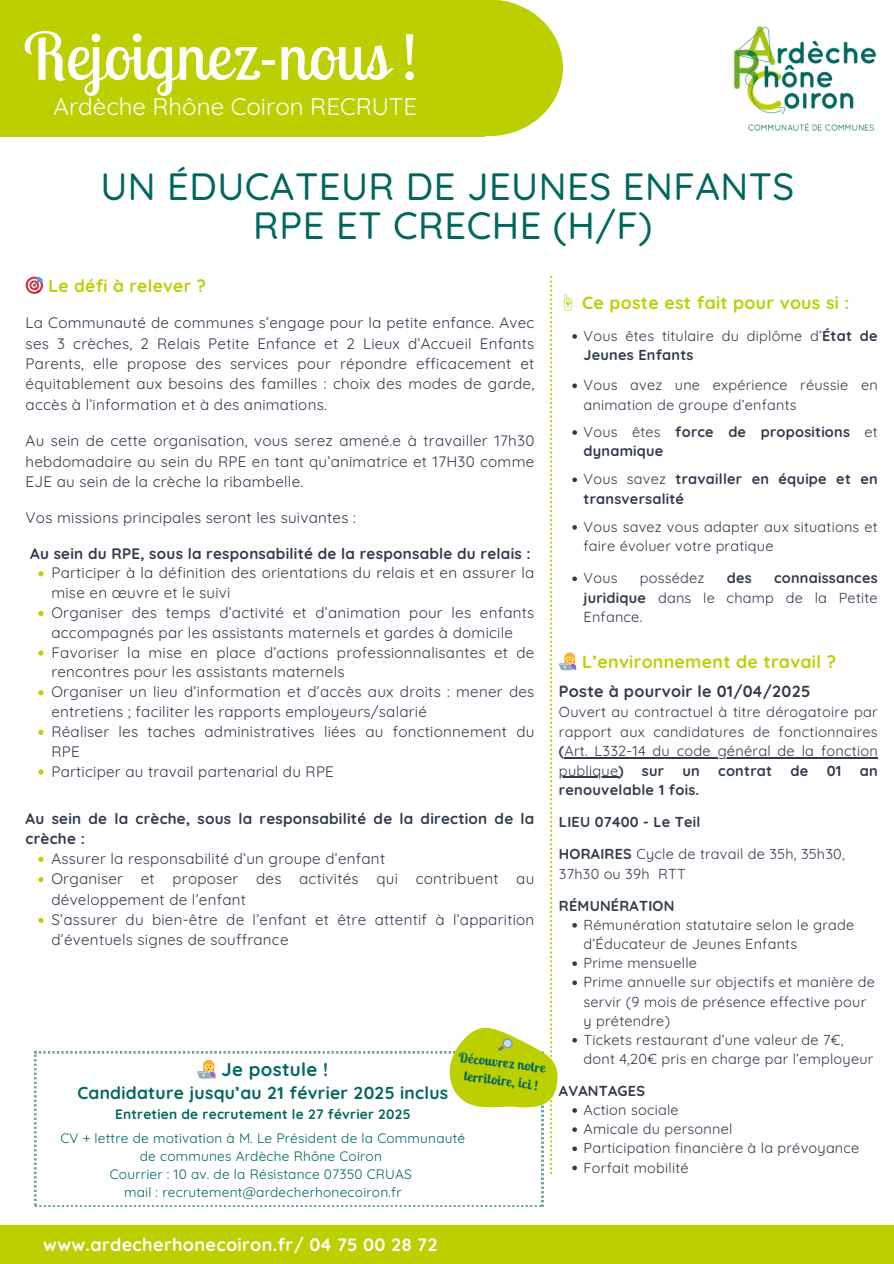
<style>
.page{position:relative;width:894px;height:1264px;background:#fff}
.page>*{position:absolute;margin:0;border:0;box-sizing:border-box;transform-origin:0 0}
.t1{font:64.95px "Lobster Two";color:#fff}
.t2{font:500 38.1px "Quicksand";letter-spacing:.015em;color:#00675f}
.t3{font:24px "Quicksand";color:#fff}
.t4{font:700 18.6px "Quicksand";letter-spacing:.015em;color:#00675f}
.t5{font:700 18px "Quicksand";letter-spacing:.015em;color:#fff}
.t6{font:700 17.7px "Quicksand";letter-spacing:.015em;color:#bccf00}
.t7{font:700 17.4px "Quicksand";letter-spacing:.015em;color:#00675f}
.t8{font:700 17.4px "Quicksand";letter-spacing:.015em;color:#bccf00}
.t9{font:700 16.2px "Quicksand";letter-spacing:.015em;color:#323b4c}
.t10{font:15.15px/20.2px "Quicksand";letter-spacing:.015em;color:#323b4c}
.t11{font:700 15.15px/19.8px "Quicksand";letter-spacing:.015em;color:#323b4c}
.t12{font:14.55px/19.5px "Quicksand";letter-spacing:.015em;color:#323b4c;text-align:justify}
.t13{font:700 14.55px "Quicksand";letter-spacing:.015em;color:#323b4c}
.t14{font:14.4px/19.2px "Quicksand";letter-spacing:.015em;color:#323b4c}
.t15{font:700 14.4px/19.2px "Quicksand";letter-spacing:.015em;color:#323b4c}
.t16{font:13.65px "Quicksand";letter-spacing:.015em;color:#00675f}
.t17{font:700 13.65px "Quicksand";letter-spacing:.015em;color:#00675f}
.t18{font:700 13.65px "Lobster Two";color:#00675f}
.s1{font-family:"Noto Sans CJ Ksc"}
.s2{font-weight:700}
.s3{font-weight:400}
</style>
<div class="page">
<div style="left:0;top:0;width:484px;height:136px;background:#bccf00"></div>
<div style="left:0;top:1224px;width:893px;height:39px;background:#bccf00"></div>
<svg style="left:34px;top:1051px;width:509px;height:155px"></svg>
<img style="left:733px;top:26px;width:143px;height:105px">
<svg style="left:38px;top:571px;width:5px;height:5px"></svg>
<svg style="left:38px;top:611px;width:5px;height:5px"></svg>
<svg style="left:38px;top:650px;width:5px;height:5px"></svg>
<svg style="left:38px;top:690px;width:5px;height:5px"></svg>
<svg style="left:38px;top:729px;width:5px;height:6px"></svg>
<svg style="left:38px;top:769px;width:5px;height:5px"></svg>
<svg style="left:38px;top:856px;width:5px;height:5px"></svg>
<svg style="left:38px;top:877px;width:5px;height:5px"></svg>
<svg style="left:38px;top:917px;width:5px;height:5px"></svg>
<svg style="left:484px;top:0;width:78px;height:136px"></svg>
<svg style="left:572px;top:334px;width:4px;height:5px"></svg>
<svg style="left:572px;top:383px;width:4px;height:5px"></svg>
<svg style="left:572px;top:430px;width:4px;height:5px"></svg>
<svg style="left:572px;top:477px;width:4px;height:5px"></svg>
<svg style="left:572px;top:525px;width:4px;height:4px"></svg>
<svg style="left:572px;top:576px;width:4px;height:5px"></svg>
<hr style="left:564px;top:757px;width:313px;height:1px;background:#323b4c">
<hr style="left:559px;top:776px;width:59px;height:2px;background:#323b4c">
<svg style="left:572px;top:923px;width:4px;height:4px"></svg>
<svg style="left:572px;top:961px;width:4px;height:4px"></svg>
<svg style="left:572px;top:980px;width:4px;height:5px"></svg>
<svg style="left:572px;top:1038px;width:4px;height:4px"></svg>
<svg style="left:572px;top:1108px;width:4px;height:4px"></svg>
<svg style="left:572px;top:1127px;width:4px;height:4px"></svg>
<svg style="left:572px;top:1146px;width:4px;height:5px"></svg>
<svg style="left:572px;top:1165px;width:4px;height:5px"></svg>
<svg style="left:441px;top:276px;width:121px;height:898px"></svg>
<p class="t1" style="left:23px;top:15px;width:395px">Rejoignez-nous !</p>
<p class="t3" style="left:53px;top:91px;width:365px">Ardèche Rhône Coiron RECRUTE</p>
<p class="t2" style="left:100px;top:162px;width:695px">UN ÉDUCATEUR DE JEUNES ENFANTS</p>
<p class="t2" style="left:253px;top:200px;width:400px">RPE ET CRECHE (H/F)</p>
<h1 class="t8" style="left:48px;top:274px;width:159px">Le défi à relever ?</h1>
<h3 class="t10" style="left:26px;top:312px;width:510px;text-align:justify">La Communauté de communes s’engage pour la petite enfance. Avec ses 3 crèches, 2 Relais Petite Enfance et 2 Lieux d’Accueil Enfants Parents, elle propose des services pour répondre efficacement et équitablement aux besoins des familles : choix des modes de garde, accès à l’information et à des animations.</h3>
<p class="t10" style="left:26px;top:430px;width:510px;text-align:justify">Au sein de cette organisation, vous serez amené.e à travailler 17h30 hebdomadaire au sein du RPE en tant qu’animatrice et 17H30 comme EJE au sein de la crèche la ribambelle.</p>
<h2 class="t10" style="left:26px;top:507px;width:332px">Vos missions principales seront les suivantes :</h2>
<h4 class="t11" style="left:30px;top:543px;width:502px">Au sein du RPE, sous la responsabilité de la responsable du relais :</h4>
<p class="t10" style="left:51px;top:562px;width:484px;line-height:19.8px">Participer à la définition des orientations du relais et en assurer la mise en œuvre et le suivi</p>
<p class="t10" style="left:51px;top:602px;width:484px;line-height:19.8px">Organiser des temps d’activité et d’animation pour les enfants accompagnés par les assistants maternels et gardes à domicile</p>
<p class="t10" style="left:51px;top:642px;width:484px;line-height:19.8px">Favoriser la mise en place d’actions professionnalisantes et de rencontres pour les assistants maternels</p>
<p class="t10" style="left:51px;top:681px;width:484px;line-height:19.8px">Organiser un lieu d’information et d’accès aux droits : mener des entretiens ; faciliter les rapports employeurs/salarié</p>
<p class="t10" style="left:51px;top:721px;width:484px;line-height:19.8px">Réaliser les taches administratives liées au fonctionnement du<br>RPE</p>
<p class="t10" style="left:51px;top:760px;width:284px">Participer au travail partenarial du RPE</p>
<p class="t11" style="left:26px;top:808px;width:510px">Au sein de la crèche, sous la responsabilité de la direction de la crèche :</p>
<p class="t10" style="left:51px;top:848px;width:335px">Assurer la responsabilité d’un groupe d’enfant</p>
<p class="t10" style="left:51px;top:868px;width:484px">Organiser et proposer des activités qui contribuent au développement de l’enfant</p>
<p class="t10" style="left:51px;top:909px;width:484px">S’assurer du bien-être de l’enfant et être attentif à l’apparition d’éventuels signes de souffrance</p>
<p class="t18" style="left:459px;top:1048px;width:89px;rotate:7deg">Découvrez notre</p>
<p class="t18" style="left:465px;top:1067px;width:76px;rotate:7deg">territoire, ici !</p>
<p class="t4" style="left:221px;top:1057px;width:108px">Je postule !</p>
<p class="t7" style="left:77px;top:1081px;width:372px">Candidature jusqu’au 21 février 2025 inclus</p>
<p class="t17" style="left:115px;top:1104px;width:297px">Entretien de recrutement le 27 février 2025</p>
<p class="t16" style="left:60px;top:1129px;width:406px">CV + lettre de motivation à M. Le Président de la Communauté</p>
<p class="t16" style="left:140px;top:1147px;width:244px">de communes Ardèche Rhône Coiron</p>
<p class="t16" style="left:110px;top:1164px;width:303px">Courrier : 10 av. de la Résistance 07350 CRUAS</p>
<p class="t16" style="left:124px;top:1182px;width:279px">mail : recrutement@ardecherhonecoiron.fr</p>
<p class="t6" style="left:559px;top:291px;width:292px"><span class="s1">☝️</span> Ce poste est fait pour vous si :</p>
<p class="t14" style="left:583px;top:326px;width:296px">Vous êtes titulaire du diplôme d’<span class="s2">État de<br>Jeunes Enfants</span></p>
<p class="t14" style="left:583px;top:375px;width:296px">Vous avez une expérience réussie en animation de groupe d’enfants</p>
<p class="t15" style="left:583px;top:422px;width:296px"><span class="s3">Vous êtes</span> force de propositions <span class="s3">et </span>dynamique</p>
<p class="t15" style="left:583px;top:469px;width:296px"><span class="s3">Vous savez</span> travailler en équipe et en transversalité</p>
<p class="t14" style="left:583px;top:517px;width:296px">Vous savez vous adapter aux situations et faire évoluer votre pratique</p>
<p class="t14" style="left:583px;top:568px;width:36px">Vous</p>
<p class="t14" style="left:639px;top:568px;width:66px">possédez</p>
<p class="t15" style="left:726px;top:568px;width:27px">des</p>
<p class="t14" style="left:583px;top:568px;width:296px;text-align:justify;text-indent:190px"><span class="s2">connaissances juridique</span> dans le champ de la Petite Enfance.</p>
<p class="t6" style="left:582px;top:650px;width:255px">L’environnement de travail ?</p>
<p class="t9" style="left:559px;top:681px;width:253px">Poste à pourvoir le 01/04/2025</p>
<p class="t12" style="left:559px;top:702px;width:320px">Ouvert au contractuel à titre dérogatoire par rapport aux candidatures de fonctionnaires <span class="s2">(</span>Art. L332-14 du code général de la fonction publique<span class="s2">)</span></p>
<p class="t13" style="left:641px;top:761px;width:24px">sur</p>
<p class="t13" style="left:682px;top:761px;width:19px">un</p>
<p class="t13" style="left:718px;top:761px;width:55px">contrat</p>
<p class="t13" style="left:790px;top:761px;width:19px">de</p>
<p class="t13" style="left:826px;top:761px;width:16px">01</p>
<p class="t13" style="left:859px;top:761px;width:20px">an</p>
<p class="t13" style="left:559px;top:780px;width:142px">renouvelable 1 fois.</p>
<p class="t15" style="left:559px;top:812px;width:143px">LIEU 07400 - Le Teil</p>
<p class="t14" style="left:559px;top:844px;width:287px"><span class="s2">HORAIRES</span> Cycle de travail de 35h, 35h30,<br>37h30 ou 39h RTT</p>
<p class="t15" style="left:559px;top:895px;width:117px">RÉMUNÉRATION</p>
<p class="t14" style="left:583px;top:915px;width:293px">Rémunération statutaire selon le grade d’Éducateur de Jeunes Enfants<br>Prime mensuelle<br>Prime annuelle sur objectifs et manière de servir (9 mois de présence effective pour y prétendre)<br>Tickets restaurant d’une valeur de 7€, dont 4,20€ pris en charge par l’employeur</p>
<p class="t15" style="left:559px;top:1080px;width:87px">AVANTAGES</p>
<p class="t14" style="left:583px;top:1100px;width:277px">Action sociale<br>Amicale du personnel<br>Participation financière à la prévoyance<br>Forfait mobilité</p>
<p class="t5" style="left:43px;top:1232px;width:396px">www.ardecherhonecoiron.fr/ 04 75 00 28 72</p>
</div>
